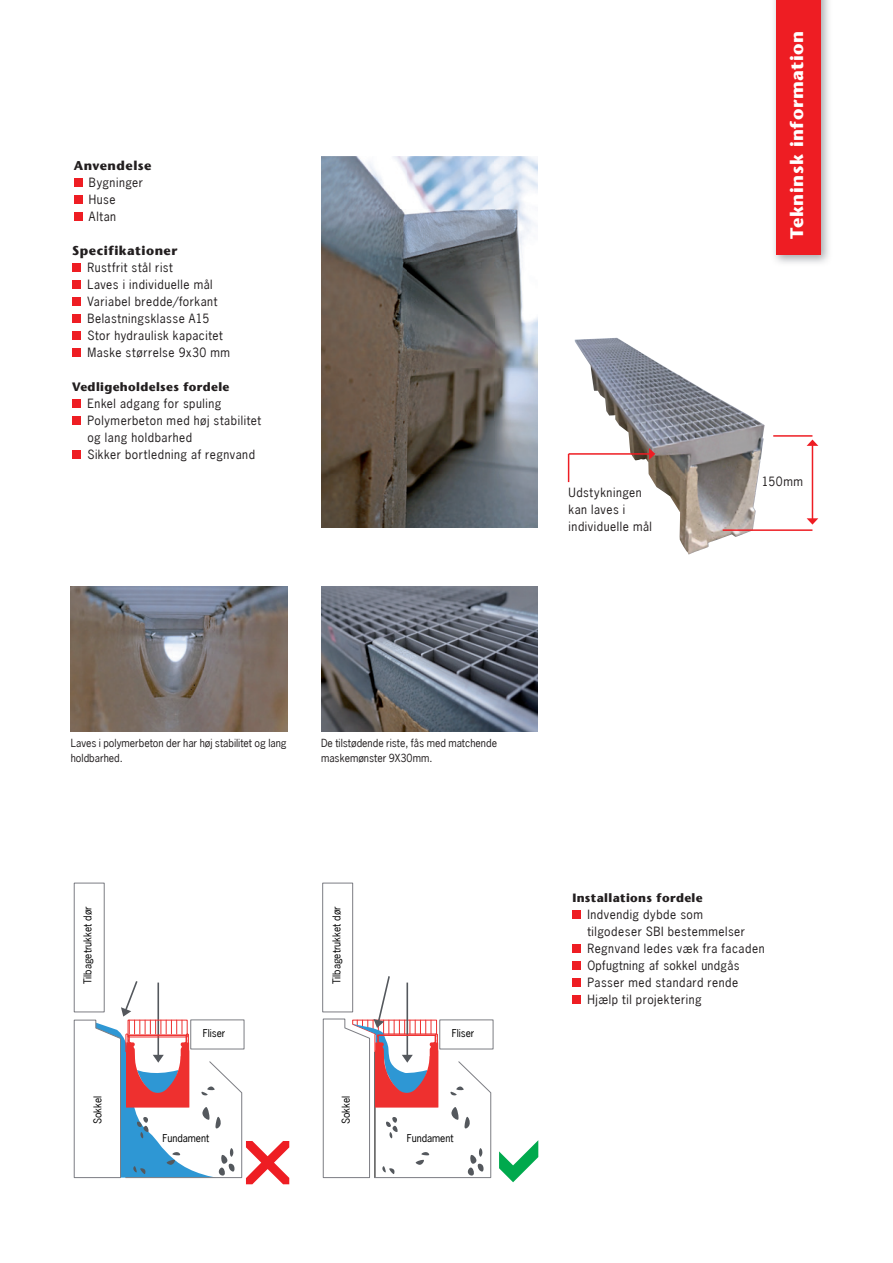
<style>
.page{position:relative;width:893px;height:1263px;background:#fff}
.page>*{position:absolute;margin:0;border:0;box-sizing:border-box;transform-origin:0 0}
.t1{font:700 18px "Stone Sans";letter-spacing:.03em;color:#fff}
.t2{font:700 12.75px "Stone Sans";letter-spacing:.04em;color:#231f20}
.t3{font:12px/17px "News Gothic";letter-spacing:.045em;color:#231f20}
.t4{font:700 12px "Stone Sans";letter-spacing:.03em;color:#231f20}
.t5{font:10.5px/15px "News Gothic";color:#231f20}
.t6{font:10.2px "News Gothic";color:#000}
</style>
<div class="page">
<div style="left:776px;top:0;width:45px;height:255px;background:#ee1d23"></div>
<div style="left:72px;top:264px;width:9px;height:8px;background:#ee1d23"></div>
<div style="left:72px;top:281px;width:9px;height:8px;background:#ee1d23"></div>
<div style="left:72px;top:298px;width:9px;height:8px;background:#ee1d23"></div>
<div style="left:72px;top:315px;width:9px;height:8px;background:#ee1d23"></div>
<div style="left:72px;top:332px;width:9px;height:8px;background:#ee1d23"></div>
<div style="left:72px;top:349px;width:9px;height:8px;background:#ee1d23"></div>
<div style="left:72px;top:400px;width:9px;height:8px;background:#ee1d23"></div>
<div style="left:72px;top:417px;width:9px;height:8px;background:#ee1d23"></div>
<div style="left:72px;top:451px;width:9px;height:8px;background:#ee1d23"></div>
<img style="left:71px;top:587px;width:217px;height:144px">
<img style="left:321px;top:587px;width:217px;height:144px">
<img style="left:321px;top:157px;width:217px;height:370px">
<div style="left:74px;top:179px;width:8px;height:8px;background:#ee1d23"></div>
<div style="left:74px;top:196px;width:8px;height:8px;background:#ee1d23"></div>
<div style="left:74px;top:213px;width:8px;height:8px;background:#ee1d23"></div>
<img style="left:575px;top:338px;width:190px;height:217px">
<hr style="left:569px;top:453px;width:81px;height:2px;background:#ee1d23">
<svg style="left:649px;top:448px;width:6px;height:12px"></svg>
<hr style="left:812px;top:445px;width:1px;height:74px;background:#ee1d23">
<svg style="left:807px;top:440px;width:11px;height:6px"></svg>
<svg style="left:807px;top:518px;width:11px;height:7px"></svg>
<hr style="left:723px;top:529px;width:89px;height:2px;background:#ee1d23">
<hr style="left:773px;top:435px;width:39px;height:2px;background:#ee1d23">
<svg style="left:568px;top:454px;width:1px;height:28px"></svg>
<div style="left:572px;top:910px;width:9px;height:8px;background:#ee1d23"></div>
<div style="left:572px;top:944px;width:9px;height:8px;background:#ee1d23"></div>
<div style="left:572px;top:961px;width:9px;height:8px;background:#ee1d23"></div>
<div style="left:572px;top:978px;width:9px;height:8px;background:#ee1d23"></div>
<div style="left:572px;top:995px;width:9px;height:8px;background:#ee1d23"></div>
<div style="left:322px;top:883px;width:31px;height:129px;border:1px solid #7c7d83"></div>
<svg style="left:322px;top:975px;width:170px;height:203px"></svg>
<div style="left:74px;top:883px;width:31px;height:129px;border:1px solid #7c7d83"></div>
<svg style="left:73px;top:979px;width:172px;height:200px"></svg>
<p class="t2" style="left:74px;top:158px;width:79px">Anvendelse</p>
<p class="t3" style="left:89px;top:174px;width:56px">Bygninger<br>Huse<br>Altan</p>
<p class="t2" style="left:72px;top:243px;width:107px">Specifikationer</p>
<p class="t3" style="left:87px;top:259px;width:144px">Rustfrit stål rist<br>Laves i individuelle mål<br>Variabel bredde/forkant<br>Belastningsklasse A15<br>Stor hydraulisk kapacitet<br>Maske størrelse 9x30 mm</p>
<p class="t4" style="left:72px;top:380px;width:159px">Vedligeholdelses fordele</p>
<p class="t3" style="left:87px;top:395px;width:175px">Enkel adgang for spuling<br>Polymerbeton med høj stabilitet og lang holdbarhed<br>Sikker bortledning af regnvand</p>
<p class="t3" style="left:569px;top:484px;width:85px">Udstykningen kan laves i individuelle mål</p>
<h1 class="t1" style="left:786px;top:239px;width:210px;rotate:-90deg">Tekninsk information</h1>
<p class="t3" style="left:762px;top:473px;width:43px">150mm</p>
<p class="t5" style="left:71px;top:735px;width:217px">Laves i polymerbeton der har høj stabilitet og lang holdbarhed.</p>
<p class="t5" style="left:321px;top:735px;width:177px">De tilstødende riste, fås med matchende maskemønster 9X30mm.</p>
<p class="t6" style="left:81px;top:984px;width:79px;rotate:-90deg">Tilbagetrukket dør</p>
<p class="t6" style="left:91px;top:1124px;width:30px;rotate:-90deg">Sokkel</p>
<p class="t6" style="left:203px;top:1027px;width:24px">Fliser</p>
<p class="t6" style="left:162px;top:1131px;width:48px">Fundament</p>
<p class="t6" style="left:330px;top:984px;width:79px;rotate:-90deg">Tilbagetrukket dør</p>
<p class="t6" style="left:339px;top:1124px;width:30px;rotate:-90deg">Sokkel</p>
<p class="t6" style="left:452px;top:1027px;width:24px">Fliser</p>
<p class="t6" style="left:407px;top:1131px;width:48px">Fundament</p>
<p class="t4" style="left:572px;top:890px;width:132px">Installations fordele</p>
<p class="t3" style="left:587px;top:905px;width:179px">Indvendig dybde som<br>tilgodeser SBI bestemmelser<br>Regnvand ledes væk fra facaden<br>Opfugtning af sokkel undgås<br>Passer med standard rende<br>Hjælp til projektering</p>
</div>
